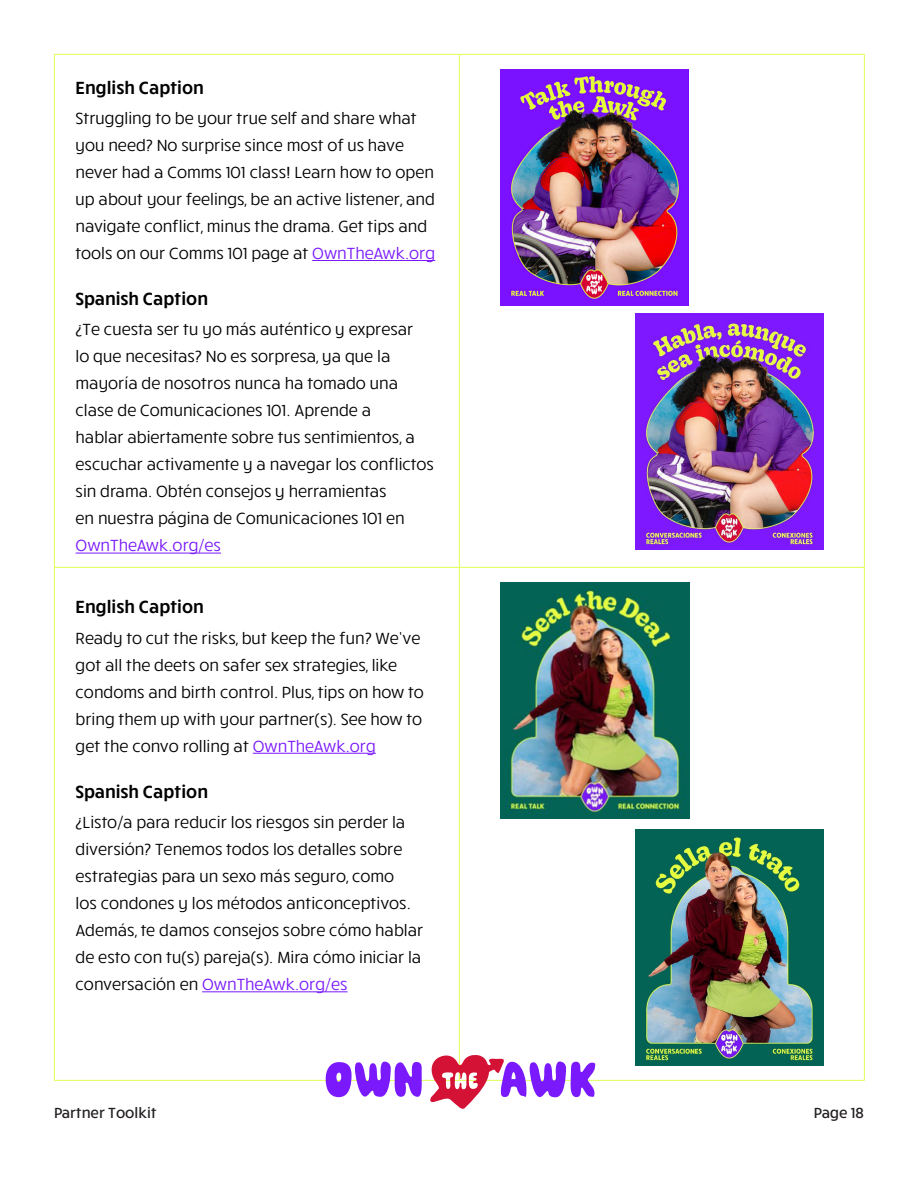
<style>
.page{position:relative;width:918px;height:1188px;background:#fff}
.page>*{position:absolute;margin:0;border:0;box-sizing:border-box;transform-origin:0 0}
.Heading_4{font:600 18px "Ruck Sack";color:#000}
.Caption_text{font:16.5px/27px "Ruck Sack";color:#000}
.t1{font:500 15px "Ruck Sack";color:#231f20}
.s1{color:#7919fc}
</style>
<div class="page">
<hr style="left:54px;top:54px;width:405px;height:1px;background:#deff53">
<hr style="left:54px;top:55px;width:1px;height:512px;background:#deff53">
<hr style="left:459px;top:54px;width:406px;height:1px;background:#deff53">
<hr style="left:459px;top:55px;width:1px;height:512px;background:#deff53">
<hr style="left:864px;top:55px;width:1px;height:512px;background:#deff53">
<hr style="left:54px;top:567px;width:405px;height:1px;background:#deff53">
<hr style="left:54px;top:568px;width:1px;height:512px;background:#deff53">
<hr style="left:459px;top:567px;width:406px;height:1px;background:#deff53">
<hr style="left:459px;top:568px;width:1px;height:512px;background:#deff53">
<hr style="left:864px;top:568px;width:1px;height:512px;background:#deff53">
<hr style="left:54px;top:1080px;width:405px;height:1px;background:#deff53">
<hr style="left:459px;top:1080px;width:406px;height:1px;background:#deff53">
<hr style="left:312px;top:260px;width:123px;height:1px;background:#7919fc">
<hr style="left:76px;top:553px;width:145px;height:1px;background:#7919fc">
<img style="left:500px;top:69px;width:189px;height:236px">
<img style="left:635px;top:314px;width:189px;height:236px">
<hr style="left:253px;top:753px;width:123px;height:1px;background:#7919fc">
<hr style="left:202px;top:991px;width:146px;height:1px;background:#7919fc">
<img style="left:500px;top:582px;width:189px;height:236px">
<img style="left:635px;top:830px;width:189px;height:236px">
<svg style="left:326px;top:1062px;width:96px;height:35px"></svg>
<svg style="left:429px;top:1054px;width:167px;height:55px"></svg>
<h4 class="Heading_4" style="left:76px;top:75px;width:130px">English Caption</h4>
<p class="Caption_text" style="left:76px;top:104px;width:361px">Struggling to be your true self and share what you need? No surprise since most of us have never had a Comms 101 class! Learn how to open up about your feelings, be an active listener, and navigate conflict, minus the drama. Get tips and tools on our Comms 101 page at <span class="s1">OwnTheAwk.org</span></p>
<h4 class="Heading_4" style="left:76px;top:287px;width:134px">Spanish Caption</h4>
<p class="Caption_text" style="left:76px;top:315px;width:360px">¿Te cuesta ser tu yo más auténtico y expresar<br>lo que necesitas? No es sorpresa, ya que la mayoría de nosotros nunca ha tomado una clase de Comunicaciones 101. Aprende a<br>hablar abiertamente sobre tus sentimientos, a escuchar activamente y a navegar los conflictos sin drama. Obtén consejos y herramientas<br>en nuestra página de Comunicaciones 101 en <span class="s1">OwnTheAwk.org/es</span></p>
<h4 class="Heading_4" style="left:76px;top:595px;width:130px">English Caption</h4>
<p class="Caption_text" style="left:76px;top:623px;width:350px">Ready to cut the risks, but keep the fun? We’ve got all the deets on safer sex strategies, like condoms and birth control. Plus, tips on how to bring them up with your partner(s). See how to get the convo rolling at <span class="s1">OwnTheAwk.org</span></p>
<h4 class="Heading_4" style="left:76px;top:779px;width:134px">Spanish Caption</h4>
<p class="Caption_text" style="left:76px;top:808px;width:349px">¿Listo/a para reducir los riesgos sin perder la diversión? Tenemos todos los detalles sobre estrategias para un sexo más seguro, como<br>los condones y los métodos anticonceptivos.<br>Además, te damos consejos sobre cómo hablar de esto con tu(s) pareja(s). Mira cómo iniciar la conversación en <span class="s1">OwnTheAwk.org/es</span></p>
<p class="t1" style="left:54px;top:1102px;width:104px">Partner Toolkit</p>
<p class="t1" style="left:814px;top:1102px;width:52px">Page 18</p>
</div>
